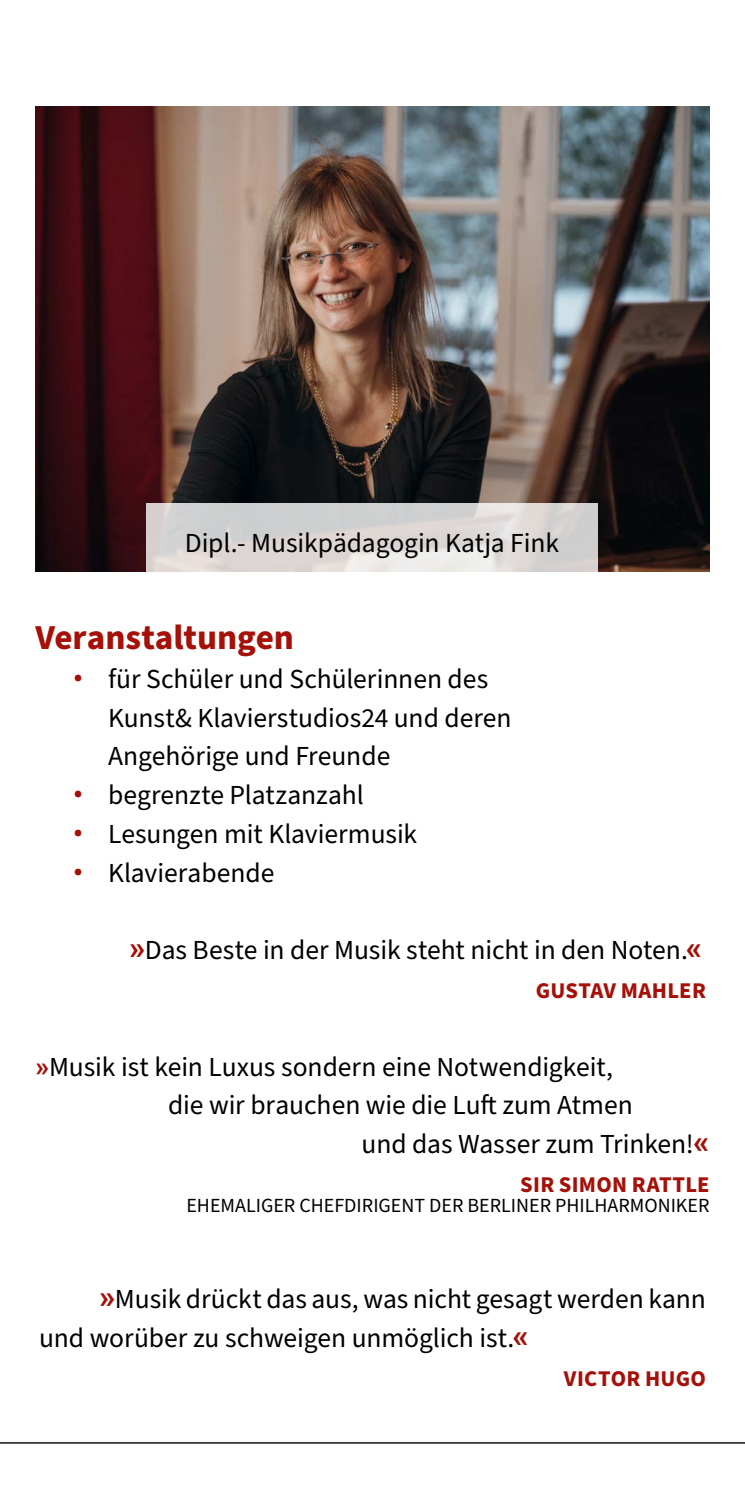
<style>
.page{position:relative;width:745px;height:1489px;background:#fff}
.page>*{position:absolute;margin:0;border:0;box-sizing:border-box;transform-origin:0 0}
.t1{font:700 35px "Source Sans Pro";color:#a51008}
.t2{font:27.5px/38.8px "Source Sans Pro";letter-spacing:-.005em;color:#000}
.t3{font:700 22.5px "Source Sans Pro";letter-spacing:.015em;color:#a51008}
.t4{font:20px "Source Sans Pro";color:#000}
.s1{font-family:"Roboto";font-weight:700;color:#a51008}
.s2{font-family:"Roboto";font-weight:700;font-size:32.5px;color:#a51008}
</style>
<div class="page">
<img style="left:35px;top:106px;width:674px;height:465px">
<svg style="left:147px;top:503px;width:450px;height:69px;background:#d9d6d5"></svg>
<hr style="left:0;top:1441px;width:744px;height:2px;background:#3c3c3b">
<p class="t2" style="left:185px;top:524px;width:375px">Dipl.- Musikpädagogin Katja Fink</p>
<p class="t1" style="left:35px;top:613px;width:260px">Veranstaltungen</p>
<p class="t2" style="left:108px;top:660px;width:405px;text-indent:-35px"><span class="s1">•</span> für Schüler und Schülerinnen des<br>Kunst&amp; Klavierstudios24 und deren<br>Angehörige und Freunde</p>
<p class="t2" style="left:73px;top:776px;width:292px"><span class="s1">•</span> begrenzte Platzanzahl</p>
<p class="t2" style="left:73px;top:815px;width:345px"><span class="s1">•</span> Lesungen mit Klaviermusik</p>
<p class="t2" style="left:73px;top:854px;width:203px"><span class="s1">•</span> Klavierabende</p>
<p class="t2" style="left:129px;top:931px;width:574px"><span class="s2">»</span>Das Beste in der Musik steht nicht in den Noten.<span class="s2">«</span></p>
<p class="t3" style="left:535px;top:975px;width:171px">GUSTAV MAHLER</p>
<p class="t2" style="left:35px;top:1047px;width:578px"><span class="s1">»</span>Musik ist kein Luxus sondern eine Notwendigkeit,</p>
<p class="t2" style="left:168px;top:1086px;width:466px">die wir brauchen wie die Luft zum Atmen</p>
<p class="t2" style="left:361px;top:1125px;width:349px">und das Wasser zum Trinken!<span class="s2">«</span></p>
<p class="t3" style="left:520px;top:1169px;width:191px">SIR SIMON RATTLE</p>
<p class="t4" style="left:186px;top:1191px;width:524px">EHEMALIGER CHEFDIRIGENT DER BERLINER PHILHARMONIKER</p>
<p class="t2" style="left:39px;top:1280px;width:668px;text-indent:60px"><span class="s2">»</span>Musik drückt das aus, was nicht gesagt werden kann und worüber zu schweigen unmöglich ist.<span class="s2">«</span></p>
<p class="t3" style="left:563px;top:1362px;width:143px">VICTOR HUGO</p>
</div>
